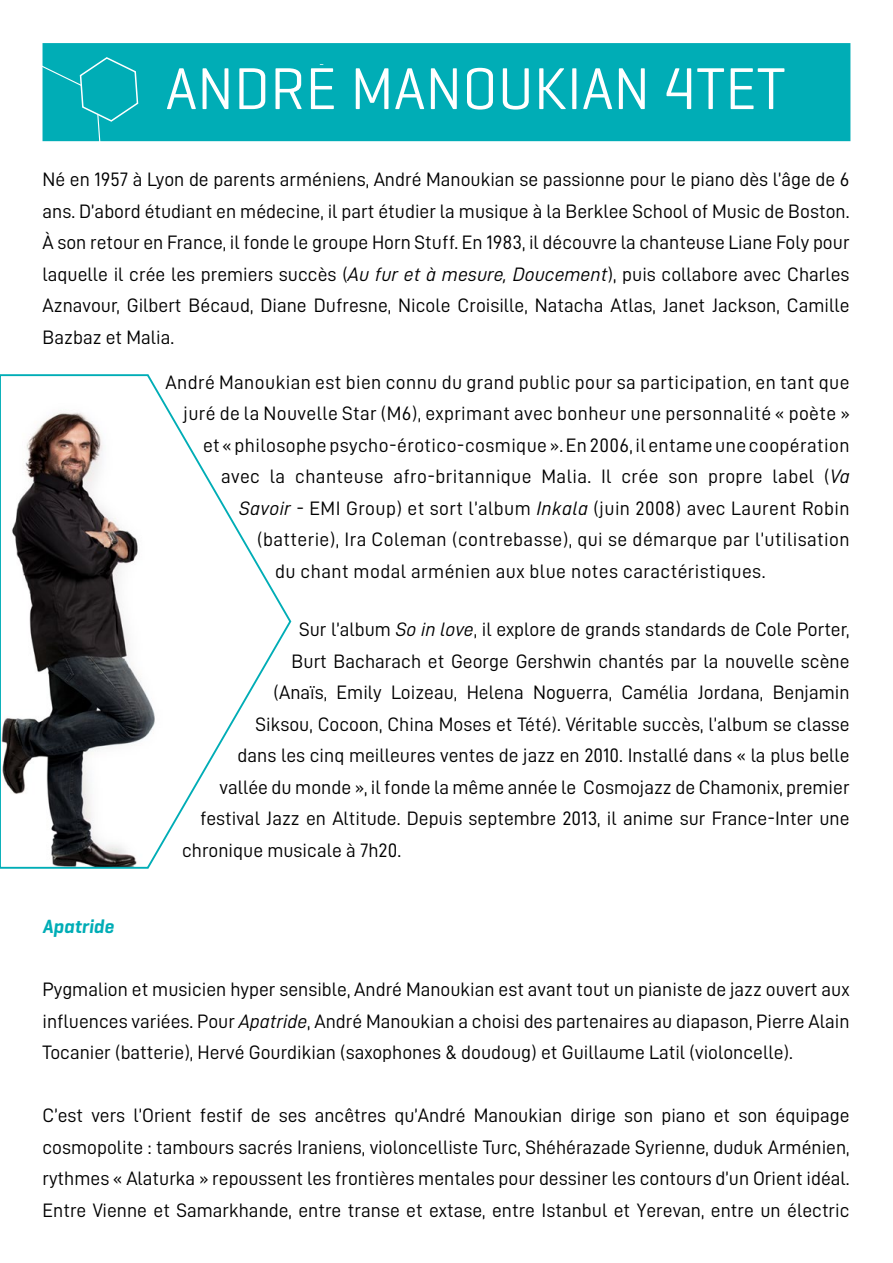
<style>
.page{position:relative;width:893px;height:1263px;background:#fff}
.page>*{position:absolute;margin:0;border:0;box-sizing:border-box;transform-origin:0 0}
.t1{font:60px "Geogrotesque";color:#fff}
.t2{font:19.5px/31.5px "D DIN";color:#000;text-align:justify}
.t3{font:19.5px "D DIN";letter-spacing:.02em;color:#000}
.t4{font:italic 600 19.5px "Geogrotesque";color:#00adb6}
.s1{font-family:"D DIN Italic"}
</style>
<div class="page">
<div style="left:53px;top:54px;width:787px;height:77px;background:#00adb6"></div>
<div style="left:43px;top:43px;width:807px;height:98px;border:21px solid #00adb6"></div>
<svg style="left:42px;top:43px;width:97px;height:99px"></svg>
<svg style="left:0;top:374px;width:292px;height:495px"></svg>
<h1 class="t1" style="left:166px;top:51px;width:621px">ANDRÉ MANOUKIAN 4TET</h1>
<p class="t2" style="left:43px;top:163px;width:809px">Né en 1957 à Lyon de parents arméniens, André Manoukian se passionne pour le piano dès l’âge de 6 ans. D’abord étudiant en médecine, il part étudier la musique à la Berklee School of Music de Boston.<br>À son retour en France, il fonde le groupe Horn Stuff. En 1983, il découvre la chanteuse Liane Foly pour laquelle il crée les premiers succès (<span class="s1">Au fur et à mesure, Doucement</span>), puis collabore avec Charles Aznavour, Gilbert Bécaud, Diane Dufresne, Nicole Croisille, Natacha Atlas, Janet Jackson, Camille Bazbaz et Malia.</p>
<p class="t3" style="left:166px;top:371px;width:685px">André Manoukian est bien connu du grand public pour sa participation, en tant que</p>
<p class="t3" style="left:184px;top:403px;width:668px">juré de la Nouvelle Star (M6), exprimant avec bonheur une personnalité « poète »</p>
<p class="t3" style="left:203px;top:434px;width:648px">et « philosophe psycho-érotico-cosmique ». En 2006, il entame une coopération</p>
<p class="t3" style="left:221px;top:466px;width:630px">avec la chanteuse afro-britannique Malia. Il crée son propre label (<span class="s1">Va</span></p>
<p class="t3" style="left:239px;top:497px;width:612px"><span class="s1">Savoir</span> - EMI Group) et sort l’album <span class="s1">Inkala</span> (juin 2008) avec Laurent Robin</p>
<p class="t3" style="left:257px;top:529px;width:594px">(batterie), Ira Coleman (contrebasse), qui se démarque par l’utilisation</p>
<p class="t3" style="left:275px;top:560px;width:492px">du chant modal arménien aux blue notes caractéristiques.</p>
<p class="t4" style="left:43px;top:914px;width:73px">Apatride</p>
<p class="t2" style="left:299px;top:613px;width:552px">Sur l’album <span class="s1">So in love</span>, il explore de grands standards de Cole Porter,</p>
<p class="t2" style="left:292px;top:645px;width:559px">Burt Bacharach et George Gershwin chantés par la nouvelle scène</p>
<p class="t2" style="left:274px;top:676px;width:577px">(Anaïs, Emily Loizeau, Helena Noguerra, Camélia Jordana, Benjamin</p>
<p class="t2" style="left:256px;top:708px;width:596px">Siksou, Cocoon, China Moses et Tété). Véritable succès, l’album se classe</p>
<p class="t2" style="left:238px;top:739px;width:614px">dans les cinq meilleures ventes de jazz en 2010. Installé dans « la plus belle</p>
<p class="t2" style="left:220px;top:771px;width:632px">vallée du monde », il fonde la même année le Cosmojazz de Chamonix, premier</p>
<p class="t2" style="left:200px;top:802px;width:651px">festival Jazz en Altitude. Depuis septembre 2013, il anime sur France-Inter une</p>
<p class="t2" style="left:182px;top:834px;width:221px">chronique musicale à 7h20.</p>
<p class="t2" style="left:43px;top:973px;width:808px">Pygmalion et musicien hyper sensible, André Manoukian est avant tout un pianiste de jazz ouvert aux influences variées. Pour <span class="s1">Apatride</span>, André Manoukian a choisi des partenaires au diapason, Pierre Alain Tocanier (batterie), Hervé Gourdikian (saxophones &amp; doudoug) et Guillaume Latil (violoncelle).</p>
<p class="t2" style="left:43px;top:1099px;width:809px">C’est vers l’Orient festif de ses ancêtres qu’André Manoukian dirige son piano et son équipage cosmopolite : tambours sacrés Iraniens, violoncelliste Turc, Shéhérazade Syrienne, duduk Arménien, rythmes « Alaturka » repoussent les frontières mentales pour dessiner les contours d’un Orient idéal.<br>Entre Vienne et Samarkhande, entre transe et extase, entre Istanbul et Yerevan, entre un électric</p>
</div>
